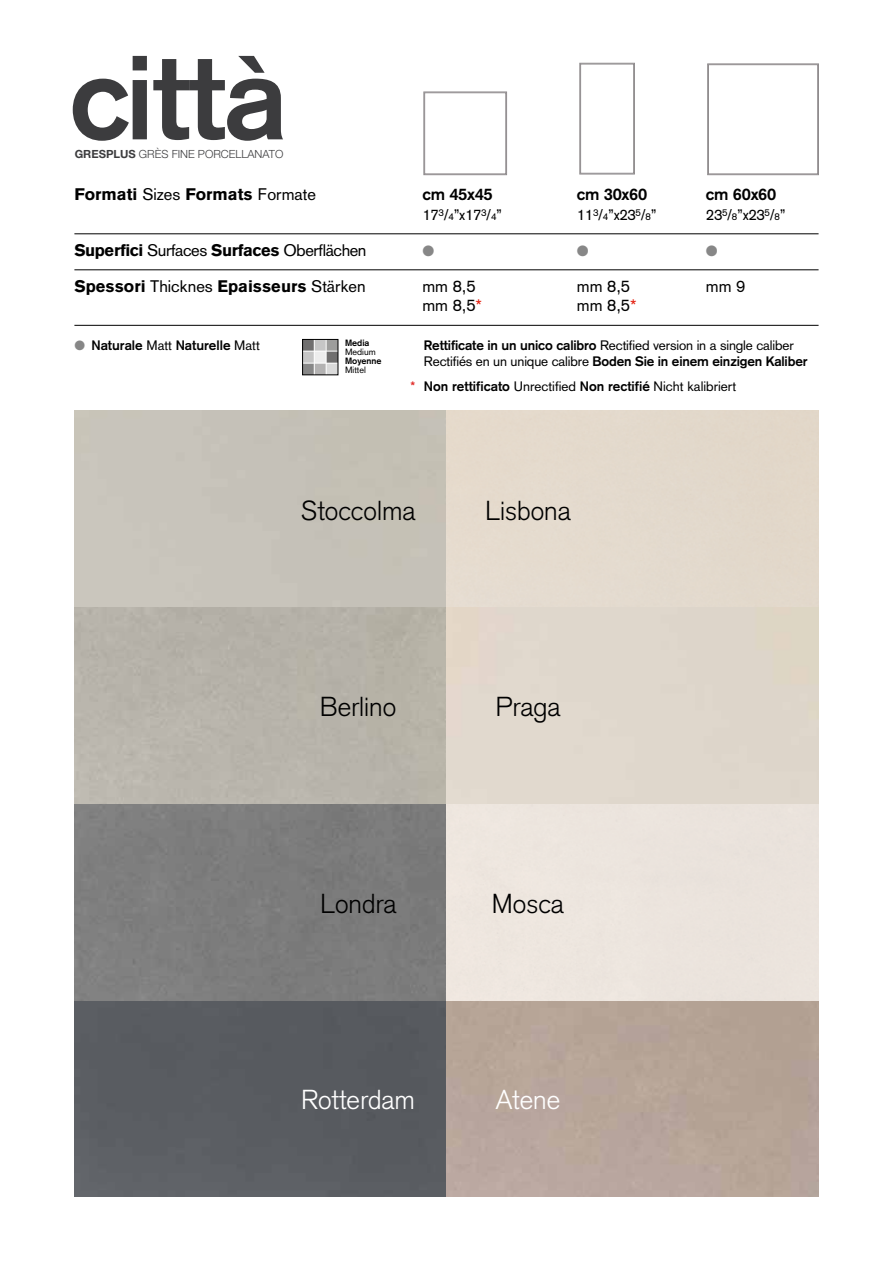
<style>
.page{position:relative;width:893px;height:1263px;background:#fff}
.page>*{position:absolute;margin:0;border:0;box-sizing:border-box;transform-origin:0 0}
.t1{font:700 117.15px "Akzidenz Grotesk";letter-spacing:-.01em;color:#3c3c3e}
.t2{font:300 27px "Akzidenz Grotesk";color:#000}
.t3{font:300 27px "Akzidenz Grotesk";color:#fff}
.t4{font:16.5px "Akzidenz Grotesk";letter-spacing:-.025em;color:#000}
.t5{font:900 16.5px "Akzidenz Grotesk";color:#000}
.t6{font:700 16.5px "Akzidenz Grotesk";letter-spacing:-.02em;color:#000}
.t7{font:15px "Akzidenz Grotesk";letter-spacing:-.02em;color:#000}
.t8{font:15px "Zapf Dingbats ITC";color:#878787}
.t9{font:13.5px/16.2px "Akzidenz Grotesk";letter-spacing:-.01em;color:#000}
.t10{font:700 13.5px "Akzidenz Grotesk";color:#000}
.t11{font:300 11.25px "Helvetica Neue LT Std";color:#3c3c3e}
.t12{font:700 9px "Akzidenz Grotesk";color:#000}
.t13{font:9px "Akzidenz Grotesk";color:#000}
.s1{font-weight:700}
.s2{font-weight:400}
.s3{font-size:9.75px}
.s4{font-weight:900}
.s5{color:#e42313}
.s6{color:#878787}
.s7{font-weight:700;color:#e02926}
</style>
<div class="page">
<img style="left:74px;top:410px;width:745px;height:787px">
<hr style="left:74px;top:234px;width:745px;height:1px;background:#000">
<hr style="left:74px;top:270px;width:745px;height:1px;background:#000">
<hr style="left:74px;top:325px;width:745px;height:1px;background:#000">
<svg style="left:424px;top:92px;width:83px;height:83px"></svg>
<div style="left:424px;top:92px;width:82px;height:82px;border:1px solid #908c8e"></div>
<svg style="left:580px;top:63px;width:55px;height:111px"></svg>
<div style="left:580px;top:64px;width:54px;height:110px;border:1px solid #908c8e"></div>
<svg style="left:707px;top:64px;width:112px;height:111px"></svg>
<div style="left:708px;top:64px;width:110px;height:110px;border:1px solid #908c8e"></div>
<div style="left:326px;top:339px;width:12px;height:12px;background:#9d9d9c"></div>
<div style="left:326px;top:351px;width:12px;height:12px;background:#706f6f"></div>
<div style="left:326px;top:363px;width:12px;height:12px;background:#dadada"></div>
<div style="left:314px;top:363px;width:12px;height:12px;background:#b3b2b2"></div>
<div style="left:302px;top:339px;width:12px;height:12px;background:#706f6f"></div>
<div style="left:314px;top:339px;width:12px;height:12px;background:#c6c6c6"></div>
<div style="left:302px;top:351px;width:12px;height:12px;background:#c6c6c6"></div>
<div style="left:314px;top:351px;width:12px;height:12px;background:#ededed"></div>
<div style="left:302px;top:363px;width:12px;height:12px;background:#878787"></div>
<hr style="left:302px;top:351px;width:36px;height:1px;background:#fff">
<hr style="left:302px;top:363px;width:36px;height:1px;background:#fff">
<hr style="left:326px;top:339px;width:1px;height:36px;background:#fff">
<hr style="left:314px;top:339px;width:1px;height:36px;background:#fff">
<div style="left:302px;top:339px;width:36px;height:36px;border:1px solid #000"></div>
<h1 class="t1" style="left:69px;top:29px;width:219px">città</h1>
<p class="t11" style="left:75px;top:148px;width:210px"><span class="s1">GRESPLUS</span> GRÈS FINE PORCELLANATO</p>
<p class="t5" style="left:74px;top:184px;width:243px">Formati <span class="s2">Sizes</span> Formats <span class="s2">Formate</span></p>
<p class="t6" style="left:422px;top:185px;width:72px">cm 45x45</p>
<p class="t6" style="left:577px;top:185px;width:72px">cm 30x60</p>
<p class="t6" style="left:706px;top:185px;width:72px">cm 60x60</p>
<p class="t7" style="left:422px;top:206px;width:81px">17<sup>3</sup>/<span class="s3">4</span>”x17<sup>3</sup>/<span class="s3">4</span>”</p>
<p class="t7" style="left:577px;top:206px;width:81px">11<sup>3</sup>/<span class="s3">4</span>”x23<sup>5</sup>/<span class="s3">8</span>”</p>
<p class="t7" style="left:706px;top:206px;width:81px">23<sup>5</sup>/<span class="s3">8</span>”x23<sup>5</sup>/<span class="s3">8</span>”</p>
<p class="t4" style="left:74px;top:240px;width:294px"><span class="s4">Superfici</span> Surfaces <span class="s4">Surfaces</span> Oberflächen</p>
<p class="t8" style="left:422px;top:244px;width:13px">●</p>
<p class="t8" style="left:577px;top:244px;width:13px">●</p>
<p class="t8" style="left:706px;top:244px;width:13px">●</p>
<p class="t5" style="left:74px;top:276px;width:293px">Spessori <span class="s2">Thicknes</span> Epaisseurs <span class="s2">Stärken</span></p>
<p class="t4" style="left:422px;top:276px;width:55px">mm 8,5</p>
<p class="t4" style="left:577px;top:276px;width:55px">mm 8,5</p>
<p class="t4" style="left:706px;top:276px;width:41px">mm 9</p>
<p class="t4" style="left:422px;top:296px;width:61px">mm 8,5<span class="s5">*</span></p>
<p class="t4" style="left:577px;top:296px;width:61px">mm 8,5<span class="s5">*</span></p>
<p class="t12" style="left:345px;top:338px;width:26px">Media</p>
<p class="t13" style="left:345px;top:347px;width:32px">Medium</p>
<p class="t12" style="left:345px;top:356px;width:38px">Moyenne</p>
<p class="t13" style="left:345px;top:365px;width:22px">Mittel</p>
<p class="t10" style="left:74px;top:337px;width:187px"><span class="s6">●</span> Naturale <span class="s2">Matt</span> Naturelle <span class="s2">Matt</span></p>
<p class="t9" style="left:424px;top:337px;width:385px"><span class="s1">Rettificate in un unico calibro</span> Rectified version in a single caliber<br>Rectifiés en un unique calibre <span class="s1">Boden Sie in einem einzigen Kaliber</span></p>
<p class="t9" style="left:410px;top:378px;width:327px"><span class="s7">*</span> <span class="s1">Non rettificato</span> Unrectified <span class="s1">Non rectifié</span> Nicht kalibriert</p>
<h2 class="t2" style="left:301px;top:494px;width:116px">Stoccolma</h2>
<h2 class="t2" style="left:485px;top:494px;width:87px">Lisbona</h2>
<h2 class="t2" style="left:320px;top:691px;width:78px">Berlino</h2>
<h2 class="t2" style="left:495px;top:691px;width:66px">Praga</h2>
<h2 class="t2" style="left:320px;top:888px;width:78px">Londra</h2>
<h2 class="t2" style="left:492px;top:888px;width:73px">Mosca</h2>
<h2 class="t3" style="left:301px;top:1084px;width:115px">Rotterdam</h2>
<h2 class="t3" style="left:496px;top:1084px;width:66px">Atene</h2>
</div>
